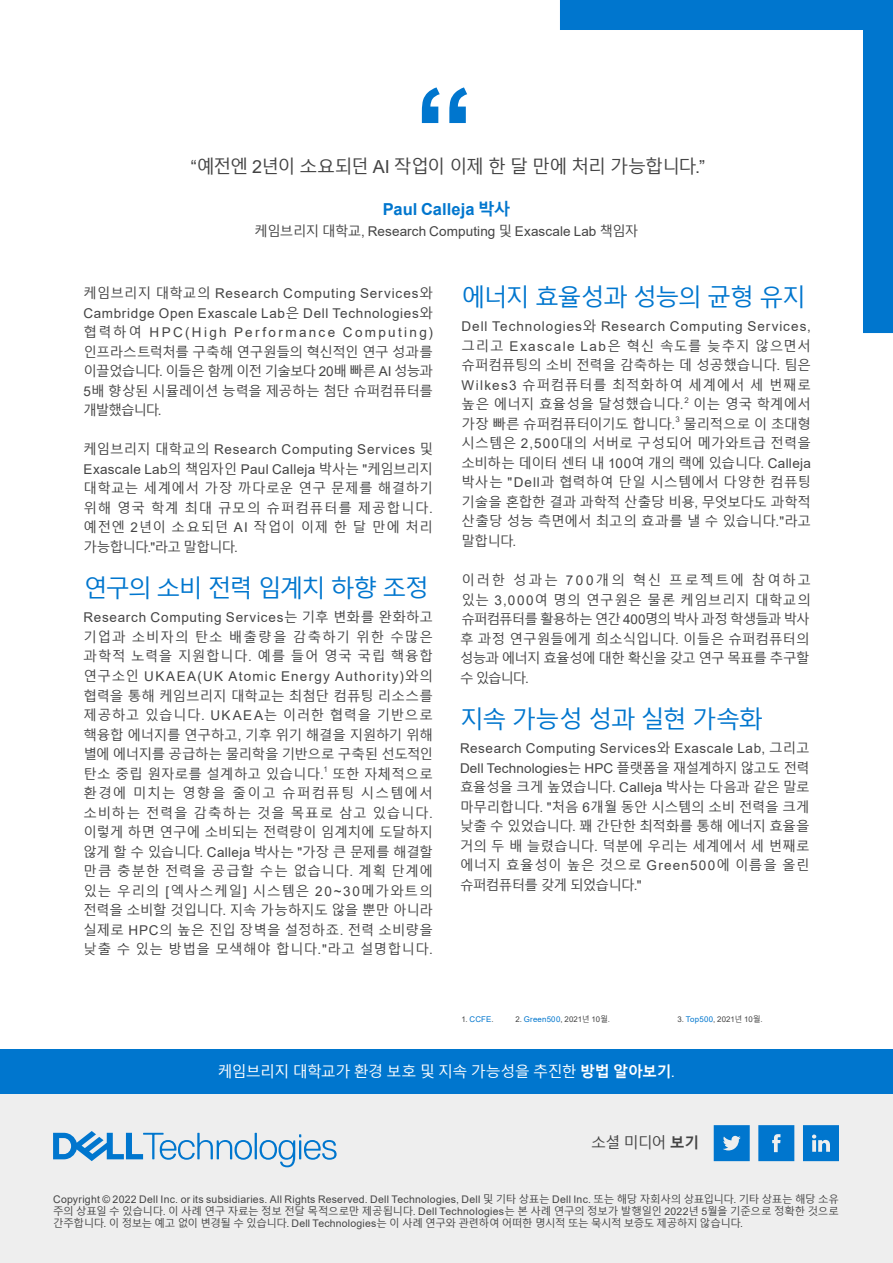
<style>
.page{position:relative;width:893px;height:1263px;background:#fff}
.page>*{position:absolute;margin:0;border:0;box-sizing:border-box;transform-origin:0 0}
.t1{font:700 120px "Arial";color:#0076ce}
.H3_Heading{font:24px "Malgun Gothic";letter-spacing:-.065em;color:#0076ce}
.H3_Heading-2{font:24px "Malgun Gothic";letter-spacing:-.04em;color:#0076ce}
.t2{font:18px "Malgun Gothic";letter-spacing:-.06em;color:#444}
.Quote_Attribute_Name{font:700 16.5px "Arial";color:#0076ce}
.CTA{font:15px "Malgun Gothic";letter-spacing:-.045em;color:#fff}
.CTA-2{font:15px "Malgun Gothic";color:#444}
.Body{font:13.5px/19.5px "Malgun Gothic";color:#444;text-align:justify}
.Body-2{font:13.5px/19.5px "Arial";letter-spacing:.17em;color:#444;text-align:justify}
.Quote_Attribute_Job{font:13.5px "Arial";letter-spacing:.005em;color:#444}
.Body-3{font:13.5px "Malgun Gothic";letter-spacing:-.025em;color:#444}
.Footer_Disclaimer{font:10.5px/12px "Malgun Gothic";letter-spacing:-.035em;color:#444;text-align:justify}
.Body-4{font:7.8px "Arial";letter-spacing:.025em;color:#444}
.Body-5{font:7.8px "Arial";color:#0076ce}
.s1{font-family:"Arial"}
.s2{font-family:"Malgun Gothic"}
.s3{color:#444}
.s4{color:#0076ce}
.s5{font-weight:700}
</style>
<div class="page">
<svg style="left:560px;top:0;width:333px;height:333px"></svg>
<div style="left:0;top:1093px;width:893px;height:170px;background:#eee"></div>
<svg style="left:758px;top:1125px;width:36px;height:36px"></svg>
<svg style="left:714px;top:1125px;width:36px;height:36px"></svg>
<svg style="left:803px;top:1125px;width:36px;height:36px"></svg>
<svg style="left:53px;top:1131px;width:284px;height:36px"></svg>
<div style="left:0;top:1049px;width:893px;height:44px;background:#0076ce"></div>
<p class="t1" style="left:414px;top:47px;width:61px">“</p>
<p class="t2" style="left:191px;top:157px;width:516px"><span class="s1">“</span>예전엔 <span class="s1">2</span>년이 소요되던 <span class="s1">AI</span> 작업이 이제 한 달 만에 처리 가능합니다<span class="s1">.”</span></p>
<p class="Quote_Attribute_Name" style="left:383px;top:197px;width:129px">Paul Calleja <span class="s2">박사</span></p>
<p class="Quote_Attribute_Job" style="left:255px;top:222px;width:385px"><span class="s2">케임브리지 대학교</span>, Research Computing <span class="s2">및</span> Exascale Lab <span class="s2">책임자</span></p>
<p class="Body-2" style="left:83px;top:284px;width:351px"><span class="s2">케임브리지 대학교의</span> Research Computing Services<span class="s2">와 </span>Cambridge Open Exascale Lab<span class="s2">은</span> Dell Technologies<span class="s2">와 협력하여</span> HPC(High Performance Computing) <span class="s2">인프라스트럭처를 구축해 연구원들의 혁신적인 연구 성과를 이끌었습니다</span>. <span class="s2">이들은 함께 이전 기술보다</span> 20<span class="s2">배 빠른</span> AI <span class="s2">성능과 </span>5<span class="s2">배 향상된 시뮬레이션 능력을 제공하는 첨단 슈퍼컴퓨터를 개발했습니다</span>.</p>
<p class="Body" style="left:83px;top:440px;width:351px">케임브리지 대학교의 <span class="s1">Research Computing Services</span> 및 <span class="s1">Exascale Lab</span>의 책임자인 <span class="s1">Paul Calleja</span> 박사는 <span class="s1">"</span>케임브리지 대학교는 세계에서 가장 까다로운 연구 문제를 해결하기 위해 영국 학계 최대 규모의 슈퍼컴퓨터를 제공합니다<span class="s1">. </span>예전엔 <span class="s1">2</span>년이 소요되던 <span class="s1">AI</span> 작업이 이제 한 달 만에 처리 가능합니다<span class="s1">."</span>라고 말합니다<span class="s1">.</span></p>
<p class="H3_Heading" style="left:83px;top:575px;width:347px">연구의 소비 전력 임계치 하향 조정</p>
<p class="Body" style="left:83px;top:608px;width:351px"><span class="s1">Research Computing Services</span>는 기후 변화를 완화하고 기업과 소비자의 탄소 배출량을 감축하기 위한 수많은 과학적 노력을 지원합니다<span class="s1">.</span> 예를 들어 영국 국립 핵융합 연구소인 <span class="s1">UKAEA(UK Atomic Energy Authority)</span>와의 협력을 통해 케임브리지 대학교는 최첨단 컴퓨팅 리소스를 제공하고 있습니다<span class="s1">. UKAEA</span>는 이러한 협력을 기반으로 핵융합 에너지를 연구하고<span class="s1">,</span> 기후 위기 해결을 지원하기 위해 별에 에너지를 공급하는 물리학을 기반으로 구축된 선도적인 탄소 중립 원자로를 설계하고 있습니다<span class="s1">.</span></p>
<p class="Body-4" style="left:324px;top:764px;width:6px">1</p>
<p class="Body" style="left:83px;top:764px;width:351px;text-indent:249px">또한 자체적으로 환경에 미치는 영향을 줄이고 슈퍼컴퓨팅 시스템에서 소비하는 전력을 감축하는 것을 목표로 삼고 있습니다<span class="s1">. </span>이렇게 하면 연구에 소비되는 전력량이 임계치에 도달하지 않게 할 수 있습니다<span class="s1">. Calleja</span> 박사는 <span class="s1">"</span>가장 큰 문제를 해결할 만큼 충분한 전력을 공급할 수는 없습니다<span class="s1">.</span> 계획 단계에 있는 우리의 <span class="s1">[</span>엑사스케일<span class="s1">]</span> 시스템은 <span class="s1">20~30</span>메가와트의 전력을 소비할 것입니다<span class="s1">.</span> 지속 가능하지도 않을 뿐만 아니라 실제로 <span class="s1">HPC</span>의 높은 진입 장벽을 설정하죠<span class="s1">.</span> 전력 소비량을 낮출 수 있는 방법을 모색해야 합니다<span class="s1">."</span>라고 설명합니다<span class="s1">.</span></p>
<p class="H3_Heading" style="left:461px;top:284px;width:346px">에너지 효율성과 성능의 균형 유지</p>
<p class="Body" style="left:461px;top:317px;width:351px"><span class="s1">Dell Technologies</span>와 <span class="s1">Research Computing Services, </span>그리고 <span class="s1">Exascale Lab</span>은 혁신 속도를 늦추지 않으면서 슈퍼컴퓨팅의 소비 전력을 감축하는 데 성공했습니다<span class="s1">.</span> 팀은 <span class="s1">Wilkes3</span> 슈퍼컴퓨터를 최적화하여 세계에서 세 번째로 높은 에너지 효율성을 달성했습니다<span class="s1">.</span></p>
<p class="Body-4" style="left:685px;top:395px;width:6px">2</p>
<p class="Body" style="left:693px;top:395px;width:119px">이는 영국 학계에서</p>
<p class="Body-3" style="left:461px;top:416px;width:215px">가장 빠른 슈퍼컴퓨터이기도 합니다<span class="s1">.</span></p>
<p class="Body-4" style="left:676px;top:414px;width:6px">3</p>
<p class="Body" style="left:461px;top:415px;width:351px;text-indent:222px">물리적으로 이 초대형 시스템은 <span class="s1">2,500</span>대의 서버로 구성되어 메가와트급 전력을 소비하는 데이터 센터 내 <span class="s1">100</span>여 개의 랙에 있습니다<span class="s1">. Calleja </span>박사는 <span class="s1">"Dell</span>과 협력하여 단일 시스템에서 다양한 컴퓨팅 기술을 혼합한 결과 과학적 산출당 비용<span class="s1">,</span> 무엇보다도 과학적 산출당 성능 측면에서 최고의 효과를 낼 수 있습니다<span class="s1">."</span>라고 말합니다<span class="s1">.</span></p>
<p class="Body" style="left:460px;top:571px;width:353px">이러한 성과는 <span class="s1">700</span>개의 혁신 프로젝트에 참여하고 있는 <span class="s1">3,000</span>여 명의 연구원은 물론 케임브리지 대학교의 슈퍼컴퓨터를 활용하는 연간 <span class="s1">400</span>명의 박사 과정 학생들과 박사 후 과정 연구원들에게 희소식입니다<span class="s1">.</span> 이들은 슈퍼컴퓨터의 성능과 에너지 효율성에 대한 확신을 갖고 연구 목표를 추구할 수 있습니다<span class="s1">.</span></p>
<p class="H3_Heading-2" style="left:460px;top:705px;width:304px">지속 가능성 성과 실현 가속화</p>
<p class="Body" style="left:460px;top:739px;width:351px"><span class="s1">Research Computing Services</span>와 <span class="s1">Exascale Lab,</span> 그리고 <span class="s1">Dell Technologies</span>는 <span class="s1">HPC</span> 플랫폼을 재설계하지 않고도 전력 효율성을 크게 높였습니다<span class="s1">. Calleja</span> 박사는 다음과 같은 말로 마무리합니다<span class="s1">. "</span>처음 <span class="s1">6</span>개월 동안 시스템의 소비 전력을 크게 낮출 수 있었습니다<span class="s1">.</span> 꽤 간단한 최적화를 통해 에너지 효율을 거의 두 배 늘렸습니다<span class="s1">.</span> 덕분에 우리는 세계에서 세 번째로 에너지 효율성이 높은 것으로 <span class="s1">Green500</span>에 이름을 올린 슈퍼컴퓨터를 갖게 되었습니다<span class="s1">."</span></p>
<p class="Body-5" style="left:461px;top:1013px;width:34px"><span class="s3">1.</span> CCFE<span class="s3">.</span></p>
<p class="Body-4" style="left:515px;top:1013px;width:96px">2. <span class="s4">Green500</span>, 2021<span class="s2">년</span> 10<span class="s2">월</span>.</p>
<p class="Body-4" style="left:677px;top:1013px;width:87px">3. <span class="s4">Top500</span>, 2021<span class="s2">년</span> 10<span class="s2">월</span>.</p>
<p class="CTA" style="left:218px;top:1062px;width:459px">케임브리지 대학교가 환경 보호 및 지속 가능성을 추진한 <span class="s5">방법 알아보기</span><span class="s1">.</span></p>
<p class="CTA-2" style="left:591px;top:1134px;width:110px">소셜 미디어 <span class="s5">보기</span></p>
<p class="Footer_Disclaimer" style="left:53px;top:1193px;width:787px"><span class="s1">Copyright © 2022 Dell Inc. or its subsidiaries. All Rights Reserved. Dell Technologies, Dell</span> 및 기타 상표는 <span class="s1">Dell Inc.</span> 또는 해당 자회사의 상표입니다<span class="s1">.</span> 기타 상표는 해당 소유 주의 상표일 수 있습니다<span class="s1">.</span> 이 사례 연구 자료는 정보 전달 목적으로만 제공됩니다<span class="s1">. Dell Technologies</span>는 본 사례 연구의 정보가 발행일인 <span class="s1">2022</span>년 <span class="s1">5</span>월을 기준으로 정확한 것으로 간주합니다<span class="s1">.</span> 이 정보는 예고 없이 변경될 수 있습니다<span class="s1">. Dell Technologies</span>는 이 사례 연구와 관련하여 어떠한 명시적 또는 묵시적 보증도 제공하지 않습니다<span class="s1">.</span></p>
</div>
